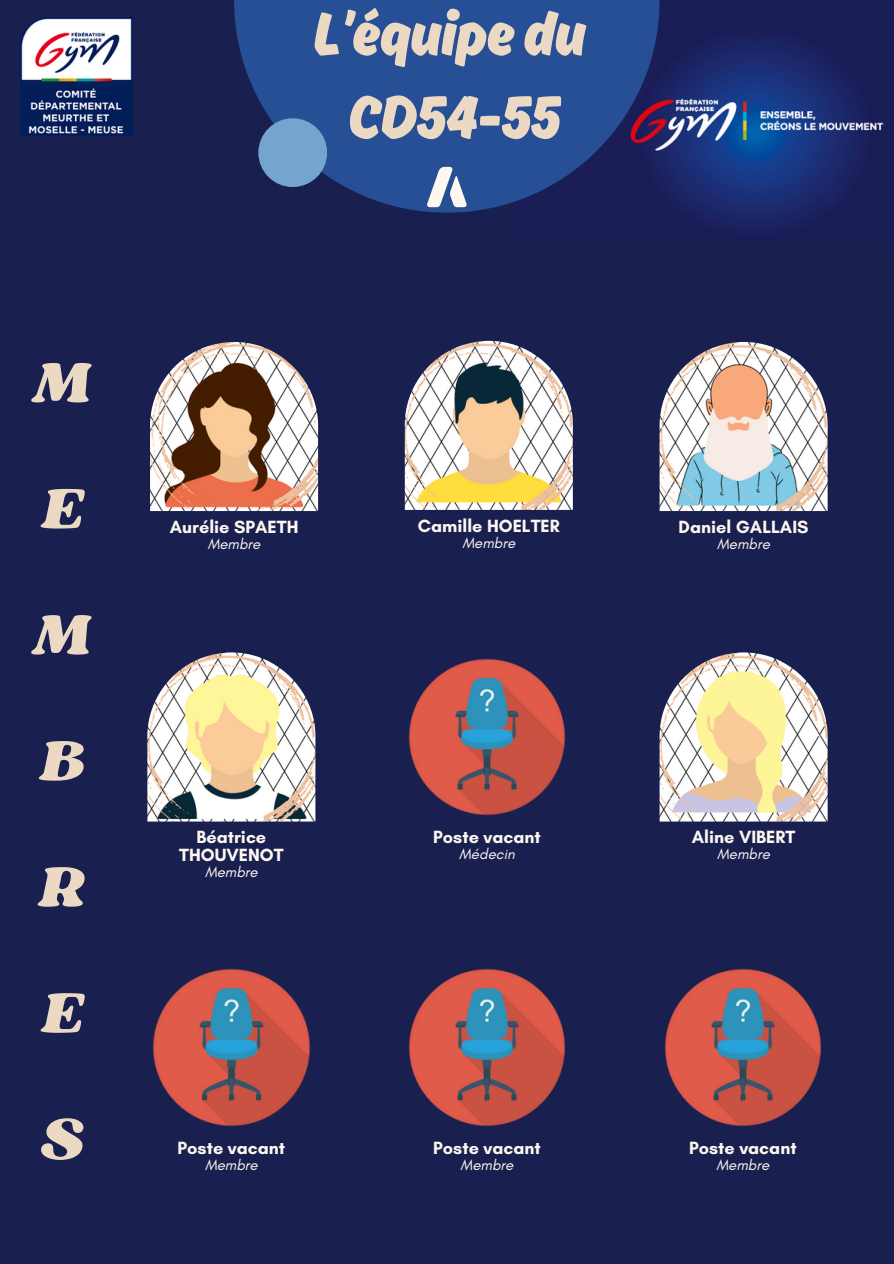
<style>
.page{position:relative;width:894px;height:1264px;background:#fff}
.page>*{position:absolute;margin:0;border:0;box-sizing:border-box;transform-origin:0 0}
.t1{font:700 64.2px/83.2px "Ahkio";color:#ebd9c4;text-align:center}
.t2{font:italic 59.55px "Sergio Trendy";color:#ebd9c4}
.t3{font:700 18px/18px "Glacial Indifference";color:#fdf7f0;text-align:center}
.t4{font:italic 15px "Glacial Indifference";color:#fdf7f0}
</style>
<div class="page">
<div style="left:0;top:0;width:893px;height:1263px;background:#192050"></div>
<img style="left:659px;top:2px;width:225px;height:232px">
<svg style="left:234px;top:0;width:425px;height:213px;fill:#264f95"></svg>
<div style="left:258px;top:118px;width:69px;height:69px;background:#73a5ce;border-radius:50%"></div>
<svg style="left:427px;top:167px;width:39px;height:40px;background:#97a7c5"></svg>
<img style="left:150px;top:342px;width:168px;height:169px">
<img style="left:404px;top:341px;width:168px;height:169px">
<img style="left:659px;top:342px;width:168px;height:169px">
<img style="left:147px;top:652px;width:168px;height:169px">
<img style="left:659px;top:652px;width:168px;height:169px">
<img style="left:408px;top:658px;width:158px;height:158px">
<img style="left:152px;top:968px;width:159px;height:159px">
<img style="left:408px;top:968px;width:158px;height:159px">
<img style="left:21px;top:18px;width:111px;height:118px">
<img style="left:664px;top:968px;width:158px;height:159px">
<p class="t1" style="left:313px;top:-9px;width:274px">L’équipe du<br>CD54-55</p>
<p class="t2" style="left:30px;top:345px;width:61px">M</p>
<p class="t2" style="left:39px;top:471px;width:43px">E</p>
<p class="t2" style="left:30px;top:597px;width:61px">M</p>
<p class="t2" style="left:37px;top:723px;width:46px">B</p>
<p class="t2" style="left:36px;top:849px;width:48px">R</p>
<p class="t2" style="left:39px;top:975px;width:43px">E</p>
<p class="t2" style="left:38px;top:1101px;width:44px">S</p>
<p class="t3" style="left:170px;top:517px;width:130px">Aurélie SPAETH</p>
<h2 class="t4" style="left:208px;top:534px;width:54px">Membre</h2>
<h1 class="t3" style="left:179px;top:828px;width:106px">Béatrice<br>THOUVENOT</h1>
<h1 class="t4" style="left:205px;top:863px;width:54px">Membre</h1>
<p class="t3" style="left:177px;top:1138px;width:109px">Poste vacant</p>
<p class="t4" style="left:205px;top:1155px;width:54px">Membre</p>
<p class="t3" style="left:417px;top:516px;width:143px">Camille HOELTER</p>
<p class="t4" style="left:462px;top:533px;width:54px">Membre</p>
<h1 class="t3" style="left:433px;top:828px;width:109px">Poste vacant</h1>
<p class="t4" style="left:459px;top:845px;width:57px">Médecin</p>
<p class="t3" style="left:433px;top:1138px;width:109px">Poste vacant</p>
<p class="t4" style="left:460px;top:1155px;width:54px">Membre</p>
<h1 class="t3" style="left:678px;top:517px;width:131px">Daniel GALLAIS</h1>
<h1 class="t4" style="left:717px;top:534px;width:54px">Membre</h1>
<h1 class="t3" style="left:691px;top:828px;width:105px">Aline VIBERT</h1>
<h1 class="t4" style="left:717px;top:845px;width:54px">Membre</h1>
<p class="t3" style="left:689px;top:1138px;width:109px">Poste vacant</p>
<p class="t4" style="left:716px;top:1155px;width:54px">Membre</p>
</div>
